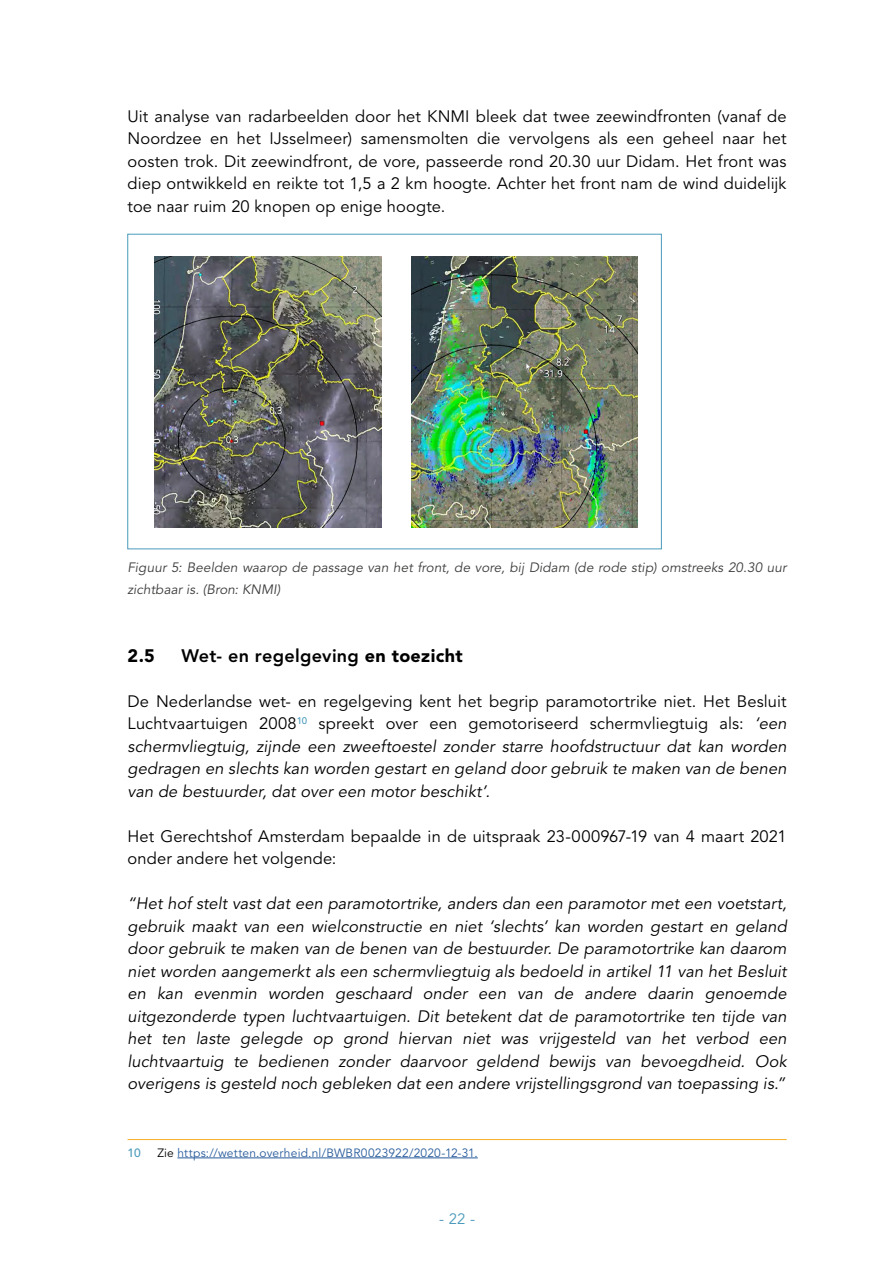
<style>
.page{position:relative;width:893px;height:1263px;background:#fff}
.page>*{position:absolute;margin:0;border:0;box-sizing:border-box;transform-origin:0 0}
.t1{font:800 18px "Avenir LT Std";letter-spacing:.02em;color:#000}
.t2{font:900 18px "Avenir LT Std";color:#000}
.t3{font:italic 16.5px/22.5px "Avenir LT Std";letter-spacing:.01em;color:#000;text-align:justify}
.t4{font:16.5px/22.5px "Avenir LT Std";letter-spacing:.005em;color:#000;text-align:justify}
.t5{font:15px "Avenir LT Std";color:#499abb}
.t6{font:italic 13.5px/22.5px "Avenir LT Std";letter-spacing:.01em;color:#3c3c3b}
.t7{font:12px "Avenir LT Std";letter-spacing:.015em;color:#275b9b}
.t8{font:500 12px "Avenir LT Std";color:#499abb}
.s1{font-weight:900}
.s2{font-style:normal}
.s3{color:#000}
</style>
<div class="page">
<div style="left:128px;top:234px;width:534px;height:315px;border:1px solid #499abb"></div>
<hr style="left:128px;top:1139px;width:659px;height:1px;background:#f9b122">
<hr style="left:177px;top:1157px;width:301px;height:1px;background:#275b9b">
<img style="left:155px;top:257px;width:226px;height:270px">
<img style="left:411px;top:257px;width:227px;height:270px">
<p class="t4" style="left:128px;top:105px;width:661px">Uit analyse van radarbeelden door het KNMI bleek dat twee zeewindfronten (vanaf de Noordzee en het IJsselmeer) samensmolten die vervolgens als een geheel naar het oosten trok. Dit zeewindfront, de vore, passeerde rond 20.30 uur Didam. Het front was diep ontwikkeld en reikte tot 1,5 a 2 km hoogte. Achter het front nam de wind duidelijk toe naar ruim 20 knopen op enige hoogte.</p>
<p class="t6" style="left:128px;top:556px;width:661px">Figuur 5: Beelden waarop de passage van het front, de vore, bij Didam (de rode stip) omstreeks 20.30 uur zichtbaar is. (Bron: KNMI)</p>
<p class="t2" style="left:128px;top:644px;width:29px">2.5</p>
<p class="t1" style="left:182px;top:645px;width:283px">Wet- en regelgeving <span class="s1">en toezicht</span></p>
<p class="t3" style="left:128px;top:690px;width:661px"><span class="s2">De Nederlandse wet- en regelgeving kent het begrip paramotortrike niet. Het Besluit Luchtvaartuigen 2008</span><sup>10</sup> <span class="s2">spreekt over een gemotoriseerd schermvliegtuig als:</span> ‘een schermvliegtuig, zijnde een zweeftoestel zonder starre hoofdstructuur dat kan worden gedragen en slechts kan worden gestart en geland door gebruik te maken van de benen van de bestuurder, dat over een motor beschikt’.</p>
<p class="t4" style="left:128px;top:825px;width:661px">Het Gerechtshof Amsterdam bepaalde in de uitspraak 23-000967-19 van 4 maart 2021 onder andere het volgende:</p>
<p class="t3" style="left:128px;top:893px;width:661px">“Het hof stelt vast dat een paramotortrike, anders dan een paramotor met een voetstart, gebruik maakt van een wielconstructie en niet ‘slechts’ kan worden gestart en geland door gebruik te maken van de benen van de bestuurder. De paramotortrike kan daarom niet worden aangemerkt als een schermvliegtuig als bedoeld in artikel 11 van het Besluit en kan evenmin worden geschaard onder een van de andere daarin genoemde uitgezonderde typen luchtvaartuigen. Dit betekent dat de paramotortrike ten tijde van het ten laste gelegde op grond hiervan niet was vrijgesteld van het verbod een luchtvaartuig te bedienen zonder daarvoor geldend bewijs van bevoegdheid. Ook overigens is gesteld noch gebleken dat een andere vrijstellingsgrond van toepassing is.”</p>
<p class="t8" style="left:128px;top:1145px;width:15px">10</p>
<p class="t7" style="left:157px;top:1145px;width:322px"><span class="s3">Zie</span> https://wetten.overheid.nl/BWBR0023922/2020-12-31.</p>
<p class="t5" style="left:439px;top:1210px;width:37px">- 22 -</p>
</div>
